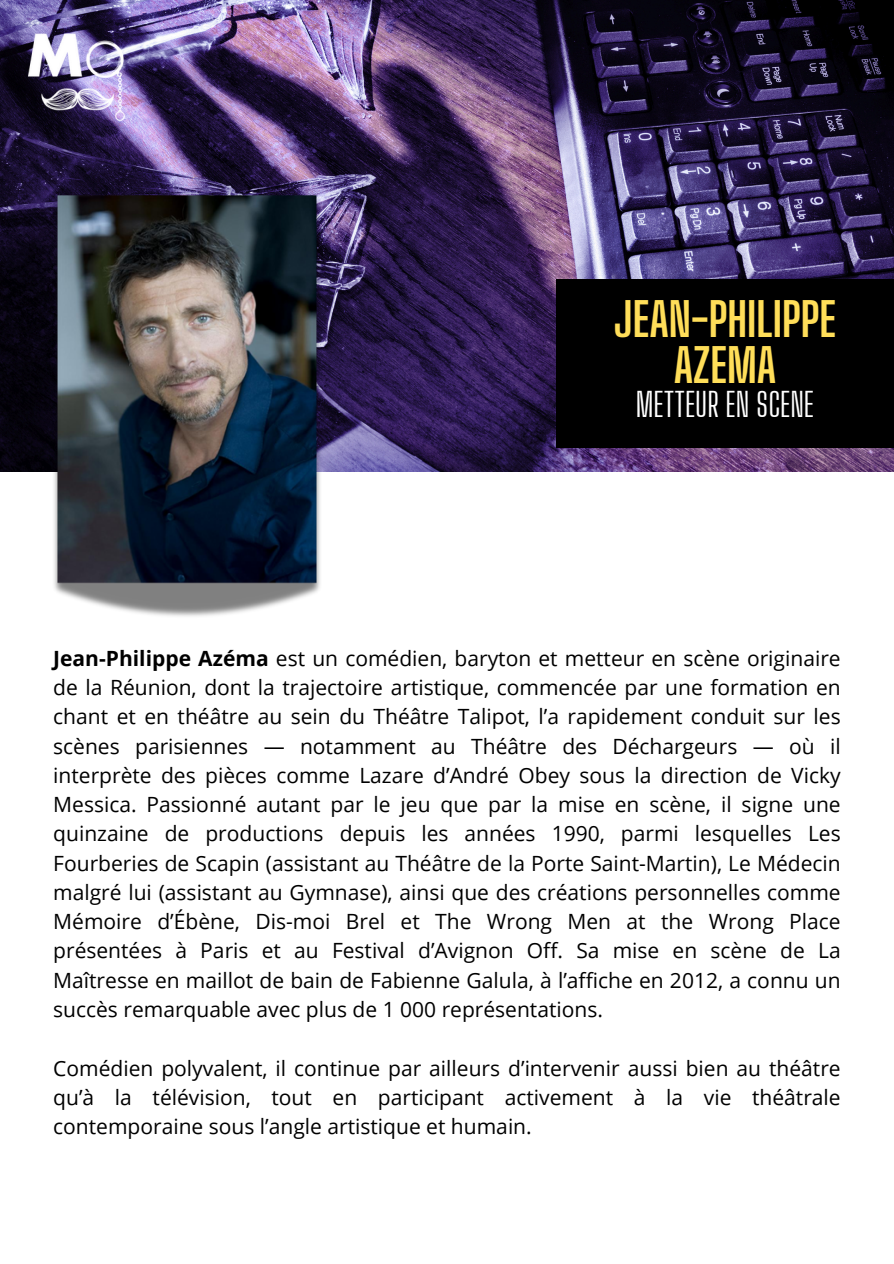
<style>
.page{position:relative;width:894px;height:1264px;background:#fff}
.page>*{position:absolute;margin:0;border:0;box-sizing:border-box;transform-origin:0 0}
.t1{font:700 46.35px/46.2px "Big Shoulders Display";color:#ffde59;text-align:center}
.t2{font:32.85px "Big Shoulders Display";color:#fff}
.t3{font:21px/29.2px "Open Sans";color:#000;text-align:justify}
.s1{font-weight:700}
</style>
<div class="page">
<img style="left:0;top:0;width:893px;height:471px">
<img style="left:28px;top:25px;width:98px;height:96px">
<img style="left:45px;top:196px;width:284px;height:421px">
<div style="left:556px;top:279px;width:337px;height:168px;background:#000"></div>
<h1 class="t1" style="left:613px;top:296px;width:224px">JEAN-PHILIPPE<br>AZEMA</h1>
<h2 class="t2" style="left:635px;top:384px;width:180px">METTEUR EN SCENE</h2>
<p class="t3" style="left:53px;top:643px;width:788px"><span class="s1">Jean-Philippe Azéma</span> est un comédien, baryton et metteur en scène originaire de la Réunion, dont la trajectoire artistique, commencée par une formation en chant et en théâtre au sein du Théâtre Talipot, l’a rapidement conduit sur les scènes parisiennes — notamment au Théâtre des Déchargeurs — où il interprète des pièces comme Lazare d’André Obey sous la direction de Vicky Messica. Passionné autant par le jeu que par la mise en scène, il signe une quinzaine de productions depuis les années 1990, parmi lesquelles Les Fourberies de Scapin (assistant au Théâtre de la Porte Saint-Martin), Le Médecin malgré lui (assistant au Gymnase), ainsi que des créations personnelles comme Mémoire d’Ébène, Dis-moi Brel et The Wrong Men at the Wrong Place présentées à Paris et au Festival d’Avignon Off. Sa mise en scène de La Maîtresse en maillot de bain de Fabienne Galula, à l’affiche en 2012, a connu un succès remarquable avec plus de 1 000 représentations.</p>
<p class="t3" style="left:53px;top:1052px;width:788px">Comédien polyvalent, il continue par ailleurs d’intervenir aussi bien au théâtre qu’à la télévision, tout en participant activement à la vie théâtrale contemporaine sous l’angle artistique et humain.</p>
</div>
